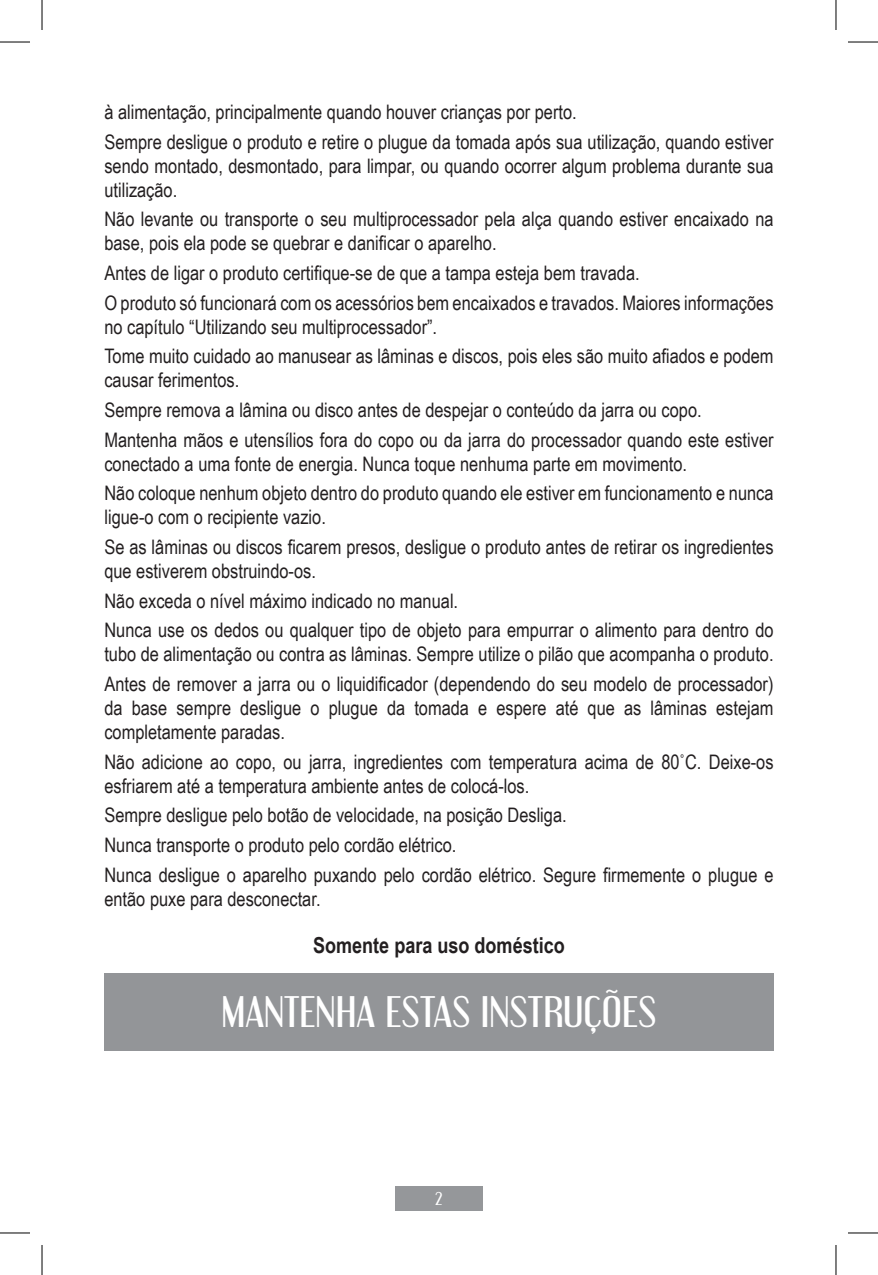
<style>
.page{position:relative;width:878px;height:1275px;background:#fff}
.page>*{position:absolute;margin:0;border:0;box-sizing:border-box;transform-origin:0 0}
.t1{font:38px "Engebrechtre Rg";color:#fff}
.t2{font:700 22px "Arial Narrow";color:#231f20}
.t3{font:20px/29.6px "Arial Narrow";color:#231f20}
.t4{font:16px "Engebrechtre Rg";color:#fff}
</style>
<div class="page">
<div style="left:395px;top:1186px;width:88px;height:25px;background:#95979a"></div>
<div style="left:104px;top:973px;width:669px;height:78px;background:#939598"></div>
<hr style="left:0;top:42px;width:30px;height:1px;background:#000">
<hr style="left:848px;top:42px;width:30px;height:1px;background:#000">
<hr style="left:0;top:1232px;width:30px;height:1px;background:#000">
<hr style="left:848px;top:1232px;width:30px;height:1px;background:#000">
<hr style="left:42px;top:0;width:1px;height:30px;background:#000">
<hr style="left:42px;top:1245px;width:1px;height:30px;background:#000">
<hr style="left:835px;top:0;width:1px;height:30px;background:#000">
<hr style="left:835px;top:1245px;width:1px;height:30px;background:#000">
<p class="t3" style="left:104px;top:96px;width:670px">à alimentação, principalmente quando houver crianças por perto.<br>Sempre desligue o produto e retire o plugue da tomada após sua utilização, quando estiver</p>
<p class="t3" style="left:104px;top:153px;width:670px;line-height:24px">sendo montado, desmontado, para limpar, ou quando ocorrer algum problema durante sua utilização.</p>
<p class="t3" style="left:104px;top:206px;width:670px;line-height:24px">Não levante ou transporte o seu multiprocessador pela alça quando estiver encaixado na base, pois ela pode se quebrar e danificar o aparelho.</p>
<p class="t3" style="left:104px;top:257px;width:670px">Antes de ligar o produto certifique-se de que a tampa esteja bem travada.<br>O produto só funcionará com os acessórios bem encaixados e travados. Maiores informações</p>
<p class="t3" style="left:104px;top:311px;width:670px">no capítulo “Utilizando seu multiprocessador”.<br>Tome muito cuidado ao manusear as lâminas e discos, pois eles são muito afiados e podem</p>
<p class="t3" style="left:104px;top:365px;width:670px">causar ferimentos.<br>Sempre remova a lâmina ou disco antes de despejar o conteúdo da jarra ou copo.<br>Mantenha mãos e utensílios fora do copo ou da jarra do processador quando este estiver</p>
<p class="t3" style="left:104px;top:448px;width:670px">conectado a uma fonte de energia. Nunca toque nenhuma parte em movimento.<br>Não coloque nenhum objeto dentro do produto quando ele estiver em funcionamento e nunca</p>
<p class="t3" style="left:104px;top:502px;width:670px">ligue-o com o recipiente vazio.<br>Se as lâminas ou discos ficarem presos, desligue o produto antes de retirar os ingredientes</p>
<p class="t3" style="left:104px;top:555px;width:670px">que estiverem obstruindo-os.<br>Não exceda o nível máximo indicado no manual.<br>Nunca use os dedos ou qualquer tipo de objeto para empurrar o alimento para dentro do</p>
<p class="t3" style="left:104px;top:639px;width:670px">tubo de alimentação ou contra as lâminas. Sempre utilize o pilão que acompanha o produto.<br>Antes de remover a jarra ou o liquidificador (dependendo do seu modelo de processador)</p>
<p class="t3" style="left:104px;top:695px;width:670px;line-height:24px">da base sempre desligue o plugue da tomada e espere até que as lâminas estejam completamente paradas.</p>
<p class="t3" style="left:104px;top:749px;width:670px;line-height:24px">Não adicione ao copo, ou jarra, ingredientes com temperatura acima de 80˚C. Deixe-os esfriarem até a temperatura ambiente antes de colocá-los.</p>
<p class="t3" style="left:104px;top:800px;width:670px">Sempre desligue pelo botão de velocidade, na posição Desliga.<br>Nunca transporte o produto pelo cordão elétrico.<br>Nunca desligue o aparelho puxando pelo cordão elétrico. Segure firmemente o plugue e</p>
<p class="t3" style="left:104px;top:883px;width:218px">então puxe para desconectar.</p>
<p class="t2" style="left:313px;top:929px;width:253px">Somente para uso doméstico</p>
<h1 class="t1" style="left:221px;top:988px;width:437px">MANTENHA ESTAS INSTRUÇÕES</h1>
<p class="t4" style="left:435px;top:1189px;width:9px">2</p>
</div>
